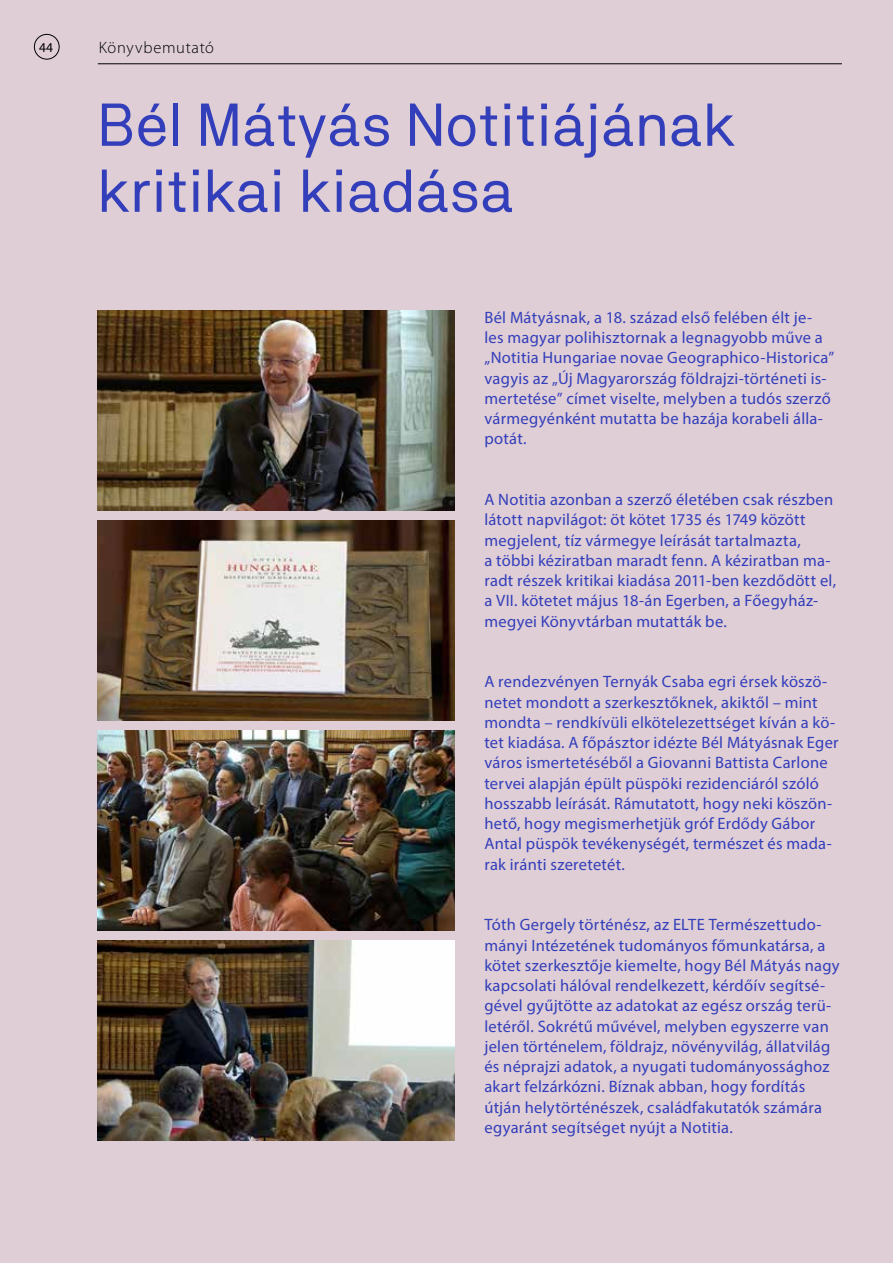
<style>
.page{position:relative;width:893px;height:1263px;background:#dfced6}
.page>*{position:absolute;margin:0;border:0;box-sizing:border-box;transform-origin:0 0}
.t1{font:60px/66px "NB Akademie Pro Regular";color:#333eba}
.t2{font:16.5px/20.2px "Myriad Pro";letter-spacing:.02em;color:#333eba}
.t3{font:300 16.5px "Myriad Pro";letter-spacing:.045em;color:#000}
.t4{font:13.5px "Myriad Pro";color:#000}
</style>
<div class="page">
<div style="left:34px;top:34px;width:26px;height:26px;border:1px solid #000;border-radius:50%"></div>
<img style="left:97px;top:310px;width:358px;height:200px">
<img style="left:97px;top:520px;width:358px;height:200px">
<img style="left:97px;top:730px;width:358px;height:200px">
<img style="left:97px;top:941px;width:358px;height:199px">
<hr style="left:98px;top:63px;width:744px;height:1px;background:#000">
<p class="t4" style="left:39px;top:39px;width:15px">44</p>
<p class="t3" style="left:99px;top:39px;width:117px">Könyvbemutató</p>
<h1 class="t1" style="left:97px;top:91px;width:640px">Bél Mátyás Notitiájának kritikai kiadása</h1>
<p class="t2" style="left:484px;top:307px;width:351px">Bél Mátyásnak, a 18. század első felében élt je&shy;les magyar polihisztornak a legnagyobb műve a „Notitia Hungariae novae Geographico-Historica” vagyis az „Új Magyarország földrajzi-történeti is&shy;mertetése” címet viselte, melyben a tudós szerző vármegyénként mutatta be hazája korabeli álla&shy;potát.</p>
<p class="t2" style="left:484px;top:489px;width:353px">A Notitia azonban a szerző életében csak részben látott napvilágot: öt kötet 1735 és 1749 között megjelent, tíz vármegye leírását tartalmazta,<br>a többi kéziratban maradt fenn. A kéziratban ma&shy;radt részek kritikai kiadása 2011-ben kezdődött el, a VII. kötetet május 18-án Egerben, a Főegyház&shy;megyei Könyvtárban mutatták be.</p>
<p class="t2" style="left:484px;top:671px;width:356px">A rendezvényen Ternyák Csaba egri érsek köszö&shy;netet mondott a szerkesztőknek, akiktől – mint mondta – rendkívüli elkötelezettséget kíván a kö&shy;tet kiadása. A főpásztor idézte Bél Mátyásnak Eger város ismertetéséből a Giovanni Battista Carlone tervei alapján épült püspöki rezidenciáról szóló hosszabb leírását. Rámutatott, hogy neki köszön&shy;hető, hogy megismerhetjük gróf Erdődy Gábor Antal püspök tevékenységét, természet és mada&shy;rak iránti szeretetét.</p>
<p class="t2" style="left:484px;top:914px;width:357px">Tóth Gergely történész, az ELTE Természettudo&shy;mányi Intézetének tudományos főmunkatársa, a kötet szerkesztője kiemelte, hogy Bél Mátyás nagy kapcsolati hálóval rendelkezett, kérdőív segítsé&shy;gével gyűjtötte az adatokat az egész ország terü&shy;letéről. Sokrétű művével, melyben egyszerre van jelen történelem, földrajz, növényvilág, állatvilág és néprajzi adatok, a nyugati tudományossághoz akart felzárkózni. Bíznak abban, hogy fordítás útján helytörténészek, családfakutatók számára egyaránt segítséget nyújt a Notitia.</p>
</div>
